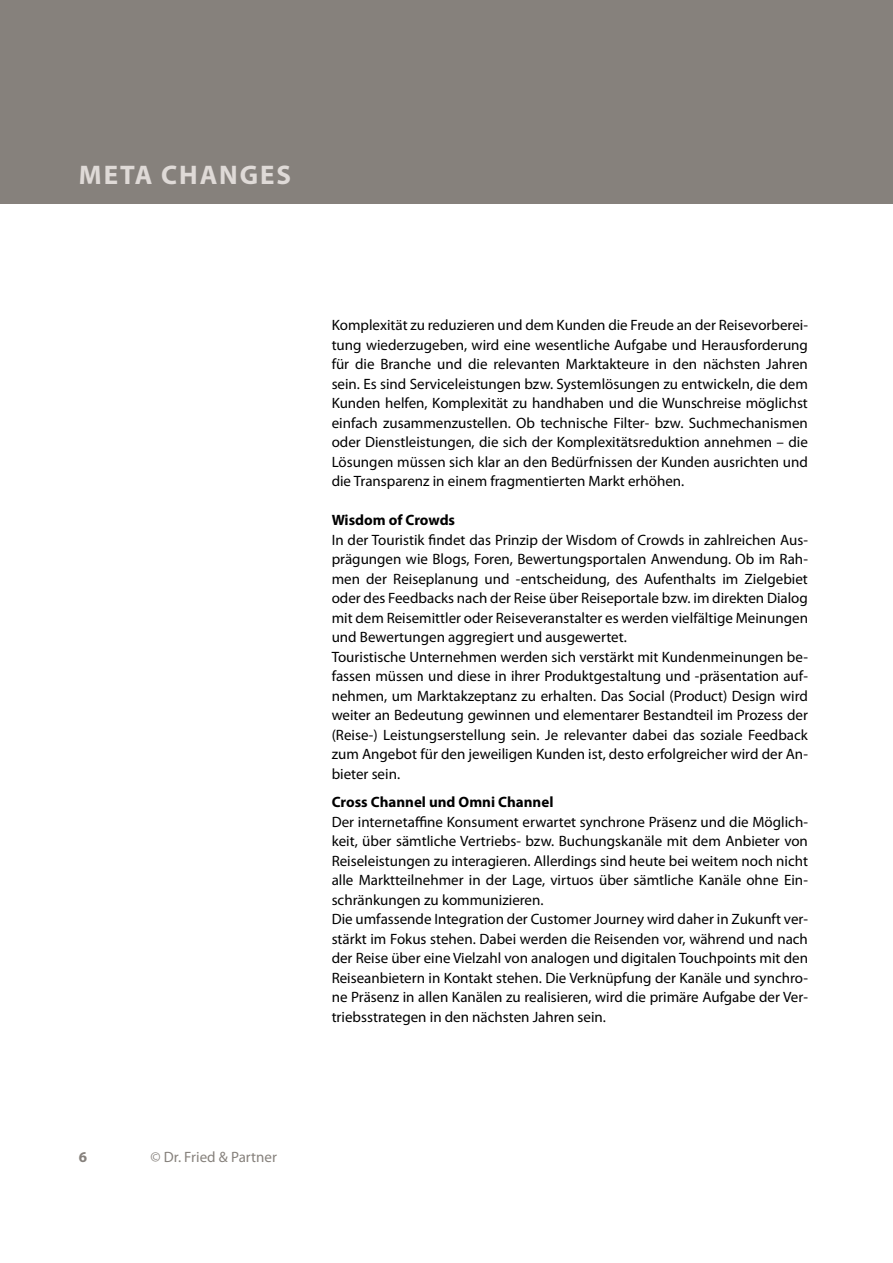
<style>
.page{position:relative;width:893px;height:1263px;background:#fff}
.page>*{position:absolute;margin:0;border:0;box-sizing:border-box;transform-origin:0 0}
.t1{font:700 27px "Myriad Pro";letter-spacing:.07em;color:#dfdad7}
.t2{font:15px/19.5px "Myriad Pro";color:#000}
.t3{font:700 15px "Myriad Pro";color:#000}
.t4{font:15px "Myriad Pro";color:#86817c}
</style>
<div class="page">
<div style="left:0;top:0;width:893px;height:204px;background:#86817c"></div>
<h1 class="t1" style="left:79px;top:157px;width:214px">meta Changes</h1>
<p class="t4" style="left:151px;top:1148px;width:128px">© Dr. Fried &amp; Partner</p>
<p class="t2" style="left:332px;top:315px;width:478px;text-align:justify">Komplexität zu reduzieren und dem Kunden die Freude an der Reisevorberei&shy;tung wiederzugeben, wird eine wesentliche Aufgabe und Herausforderung für die Branche und die relevanten Marktakteure in den nächsten Jahren sein. Es sind Serviceleistungen bzw. Systemlösungen zu entwickeln, die dem Kunden helfen, Komplexität zu handhaben und die Wunschreise möglichst einfach zusammenzustellen. Ob technische Filter- bzw. Suchmechanismen oder Dienstleistungen, die sich der Komplexitätsreduktion annehmen – die Lösungen müssen sich klar an den Bedürfnissen der Kunden ausrichten und die Transparenz in einem fragmentierten Markt erhöhen.</p>
<p class="t3" style="left:332px;top:510px;width:125px">Wisdom of Crowds</p>
<p class="t2" style="left:332px;top:530px;width:478px">In der Touristik findet das Prinzip der Wisdom of Crowds in zahlreichen Aus&shy;prägungen wie Blogs, Foren, Bewertungsportalen Anwendung. Ob im Rah&shy;men der Reiseplanung und -entscheidung, des Aufenthalts im Zielgebiet oder des Feedbacks nach der Reise über Reiseportale bzw. im direkten Dialog mit dem Reisemittler oder Reiseveranstalter es werden vielfältige Meinungen und Bewertungen aggregiert und ausgewertet.<br>Touristische Unternehmen werden sich verstärkt mit Kundenmeinungen be&shy;fassen müssen und diese in ihrer Produktgestaltung und -präsentation auf&shy;nehmen, um Marktakzeptanz zu erhalten. Das Social (Product) Design wird weiter an Bedeutung gewinnen und elementarer Bestandteil im Prozess der (Reise-) Leistungserstellung sein. Je relevanter dabei das soziale Feedback zum Angebot für den jeweiligen Kunden ist, desto erfolgreicher wird der An&shy;bieter sein.</p>
<p class="t3" style="left:332px;top:792px;width:223px">Cross Channel und Omni Channel</p>
<p class="t2" style="left:332px;top:812px;width:478px">Der internetaffine Konsument erwartet synchrone Präsenz und die Möglich&shy;keit, über sämtliche Vertriebs- bzw. Buchungskanäle mit dem Anbieter von Reiseleistungen zu interagieren. Allerdings sind heute bei weitem noch nicht alle Marktteilnehmer in der Lage, virtuos über sämtliche Kanäle ohne Ein&shy;schränkungen zu kommunizieren.<br>Die umfassende Integration der Customer Journey wird daher in Zukunft ver&shy;stärkt im Fokus stehen. Dabei werden die Reisenden vor, während und nach der Reise über eine Vielzahl von analogen und digitalen Touchpoints mit den Reiseanbietern in Kontakt stehen. Die Verknüpfung der Kanäle und synchro&shy;ne Präsenz in allen Kanälen zu realisieren, wird die primäre Aufgabe der Ver&shy;triebsstrategen in den nächsten Jahren sein.</p>
</div>
